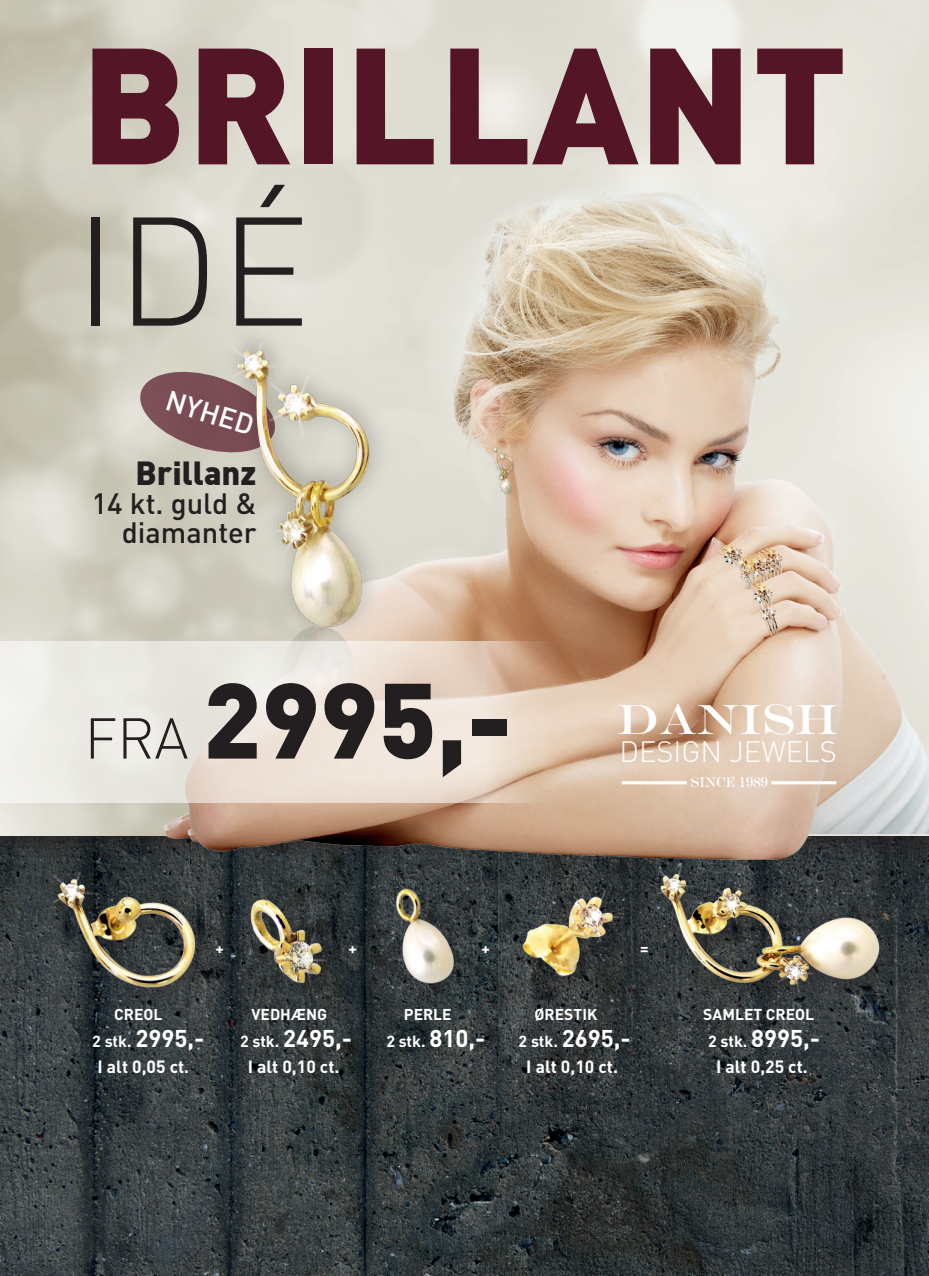
<style>
.page{position:relative;width:929px;height:1276px;background:#fff}
.page>*{position:absolute;margin:0;border:0;box-sizing:border-box;transform-origin:0 0}
.t1{font:900 162.5px "DIN";color:#541526}
.t2{font:300 152px "DIN";color:#231f20}
.t3{font:900 105px "DIN";color:#231f20}
.t4{font:42.75px "Engravers";color:#fff}
.t5{font:900 32.75px "DIN";color:#231f20}
.t6{font:500 29px "DIN";color:#231f20}
.t7{font:300 29px "DIN";color:#fff}
.t8{font:500 28px "DIN";color:#fff}
.t9{font:700 24px "DIN";color:#fff}
.t10{font:700 17.5px "DIN";color:#fff}
.t11{font:700 16px "DIN";color:#fff}
.t12{font:700 15.5px "DIN";color:#fff}
.t13{font:14.5px "Engravers";color:#fff;scale:.78 1}
.s1{font-weight:300;font-size:56.5px}
.s2{font-size:16px}
.s3{font-size:24px}
</style>
<div class="page">
<img style="left:0;top:864px;width:928px;height:412px">
<div style="left:0;top:0;width:928px;height:864px;background:#231f20;opacity:.75"></div>
<div style="left:650px;top:860px;width:250px;height:147px;background:#231f20;opacity:.6"></div>
<img style="left:616px;top:876px;width:286px;height:123px">
<div style="left:385px;top:878px;width:86px;height:123px;background:#231f20;opacity:.5"></div>
<img style="left:384px;top:876px;width:76px;height:108px">
<div style="left:241px;top:889px;width:100px;height:111px;background:#231f20;opacity:.5"></div>
<img style="left:243px;top:897px;width:83px;height:91px">
<div style="left:513px;top:885px;width:119px;height:109px;background:#231f20;opacity:.5"></div>
<img style="left:513px;top:890px;width:105px;height:94px">
<div style="left:46px;top:866px;width:170px;height:141px;background:#231f20;opacity:.5"></div>
<img style="left:50px;top:873px;width:145px;height:121px">
<img style="left:154px;top:156px;width:774px;height:720px">
<svg style="left:135px;top:366px;width:29px;height:92px;background:#b9a8a4"></svg>
<img style="left:164px;top:150px;width:282px;height:491px">
<svg style="left:0;top:641px;width:571px;height:161px;background:#e9dfd5"></svg>
<hr style="left:771px;top:781px;width:65px;height:3px;background:#fff">
<hr style="left:621px;top:781px;width:65px;height:3px;background:#fff">
<p class="t1" style="left:81px;top:-3px;width:768px">BRILLANT</p>
<p class="t2" style="left:75px;top:177px;width:237px">IDÉ</p>
<p class="t8" style="left:172px;top:382px;width:92px;rotate:17deg">NYHED</p>
<p class="t5" style="left:135px;top:451px;width:123px">Brillanz</p>
<p class="t6" style="left:92px;top:485px;width:166px">14 kt. guld &amp;</p>
<p class="t6" style="left:122px;top:514px;width:136px">diamanter</p>
<p class="t3" style="left:85px;top:650px;width:429px"><span class="s1">FRA</span> 2995,-</p>
<p class="t4" style="left:616px;top:693px;width:222px">DANISH</p>
<p class="t7" style="left:619px;top:734px;width:219px">DESIGN JEWELS</p>
<p class="t13" style="left:690px;top:774px;width:101px">SINCE 1989</p>
<p class="t12" style="left:215px;top:938px;width:10px">+</p>
<p class="t12" style="left:348px;top:938px;width:10px">+</p>
<p class="t12" style="left:481px;top:938px;width:10px">+</p>
<p class="t12" style="left:640px;top:938px;width:10px">=</p>
<p class="t12" style="left:114px;top:1004px;width:50px">CREOL</p>
<p class="t12" style="left:251px;top:1004px;width:77px">VEDHÆNG</p>
<p class="t12" style="left:404px;top:1004px;width:49px">PERLE</p>
<p class="t12" style="left:534px;top:1004px;width:64px">ØRESTIK</p>
<p class="t12" style="left:703px;top:1004px;width:112px">SAMLET CREOL</p>
<p class="t9" style="left:92px;top:1022px;width:113px"><span class="s2">2 stk.</span> 2995,-</p>
<p class="t10" style="left:97px;top:1055px;width:93px">I alt 0,05 ct.</p>
<p class="t10" style="left:248px;top:1055px;width:93px">I alt 0,10 ct.</p>
<p class="t10" style="left:526px;top:1055px;width:93px">I alt 0,10 ct.</p>
<p class="t10" style="left:716px;top:1055px;width:93px">I alt 0,25 ct.</p>
<p class="t9" style="left:240px;top:1022px;width:113px"><span class="s2">2 stk.</span> 2495,-</p>
<p class="t11" style="left:386px;top:1030px;width:100px">2 stk. <span class="s3">810,-</span></p>
<p class="t9" style="left:518px;top:1022px;width:113px"><span class="s2">2 stk.</span> 2695,-</p>
<p class="t9" style="left:708px;top:1022px;width:113px"><span class="s2">2 stk.</span> 8995,-</p>
</div>
